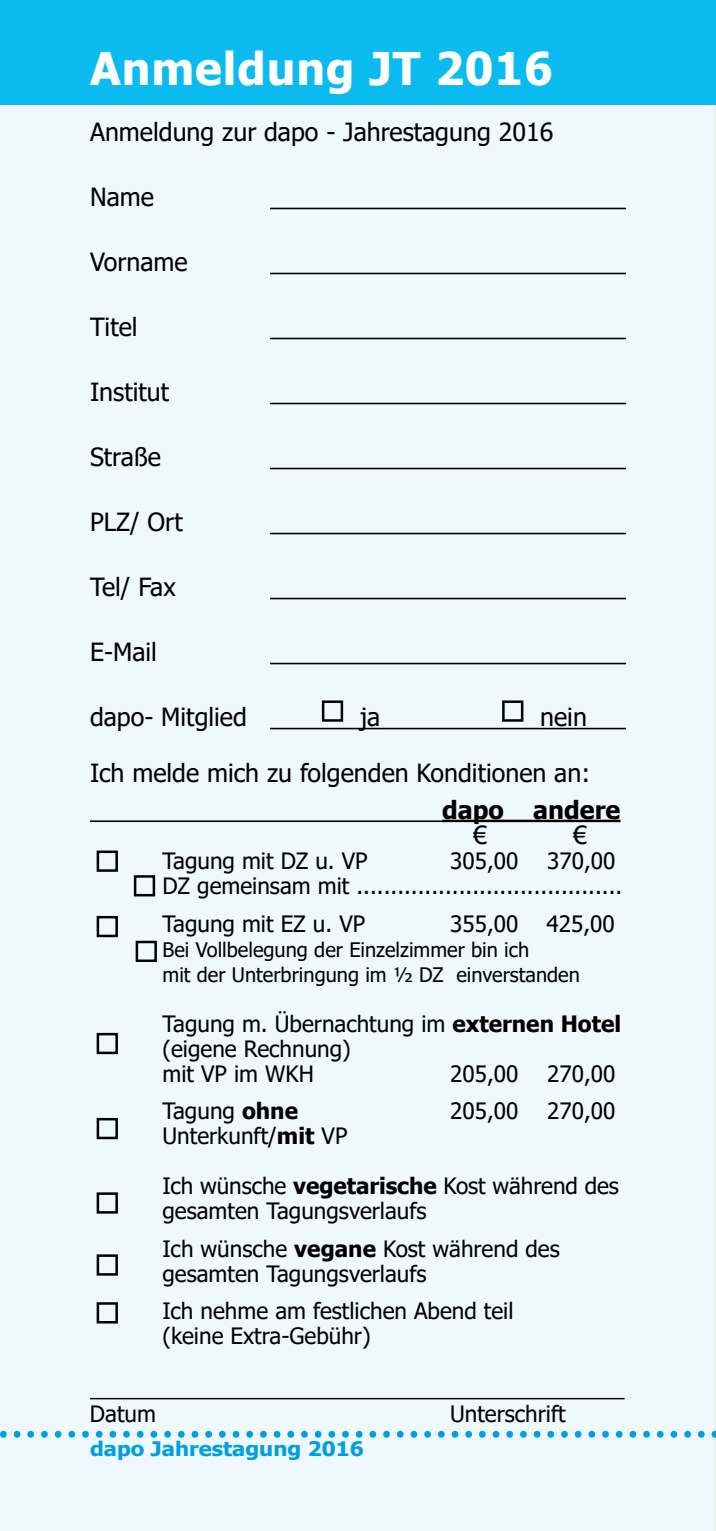
<style>
.page{position:relative;width:716px;height:1531px;background:#fff}
.page>*{position:absolute;margin:0;border:0;box-sizing:border-box;transform-origin:0 0}
.t1{font:60px "Minion Pro";color:#009fe3}
.t2{font:700 45px "Tahoma";letter-spacing:.02em;color:#fff}
.t3{font:25px "Tahoma";color:#000}
.t4{font:700 25px "Tahoma";color:#000}
.t5{font:22.5px/25px "Tahoma";color:#000}
.t6{font:20px/25px "Tahoma";color:#000}
.t7{font:700 20px "Tahoma";color:#009fe3;scale:1.1 1}
.s1{font-weight:700}
</style>
<div class="page">
<div style="left:0;top:105px;width:716px;height:1426px;background:#eef8fd"></div>
<div style="left:0;top:0;width:716px;height:105px;background:#0bbbef"></div>
<hr style="left:270px;top:208px;width:356px;height:1px;background:#000">
<hr style="left:270px;top:273px;width:356px;height:1px;background:#000">
<hr style="left:270px;top:338px;width:356px;height:1px;background:#000">
<hr style="left:270px;top:403px;width:356px;height:1px;background:#000">
<hr style="left:270px;top:468px;width:356px;height:1px;background:#000">
<hr style="left:270px;top:533px;width:356px;height:1px;background:#000">
<hr style="left:270px;top:598px;width:356px;height:1px;background:#000">
<hr style="left:270px;top:663px;width:356px;height:1px;background:#000">
<hr style="left:270px;top:728px;width:356px;height:1px;background:#000">
<div style="left:322px;top:700px;width:21px;height:22px;border:2px solid #000"></div>
<div style="left:502px;top:700px;width:21px;height:22px;border:2px solid #000"></div>
<hr style="left:90px;top:820px;width:352px;height:2px;background:#000">
<hr style="left:442px;top:820px;width:178px;height:2px;background:#000">
<hr style="left:90px;top:1398px;width:534px;height:1px;background:#000">
<div style="left:97px;top:850px;width:21px;height:22px;border:2px solid #000"></div>
<div style="left:97px;top:1254px;width:21px;height:21px;border:2px solid #000"></div>
<div style="left:97px;top:1192px;width:21px;height:21px;border:2px solid #000"></div>
<div style="left:97px;top:1118px;width:21px;height:21px;border:2px solid #000"></div>
<div style="left:97px;top:1033px;width:21px;height:21px;border:2px solid #000"></div>
<div style="left:136px;top:941px;width:21px;height:21px;border:2px solid #000"></div>
<div style="left:97px;top:916px;width:21px;height:21px;border:2px solid #000"></div>
<div style="left:134px;top:875px;width:21px;height:21px;border:2px solid #000"></div>
<div style="left:97px;top:1302px;width:21px;height:21px;border:2px solid #000"></div>
<h2 class="t2" style="left:90px;top:37px;width:464px">Anmeldung JT 2016</h2>
<p class="t3" style="left:90px;top:116px;width:465px">Anmeldung zur dapo - Jahrestagung 2016</p>
<p class="t3" style="left:90px;top:181px;width:65px">Name</p>
<p class="t3" style="left:90px;top:246px;width:99px">Vorname</p>
<p class="t3" style="left:90px;top:311px;width:49px">Titel</p>
<p class="t3" style="left:90px;top:376px;width:81px">Institut</p>
<p class="t3" style="left:90px;top:441px;width:72px">Straße</p>
<p class="t3" style="left:90px;top:506px;width:94px">PLZ/ Ort</p>
<p class="t3" style="left:90px;top:571px;width:87px">Tel/ Fax</p>
<p class="t3" style="left:90px;top:636px;width:68px">E-Mail</p>
<p class="t3" style="left:90px;top:701px;width:158px">dapo- Mitglied</p>
<p class="t3" style="left:360px;top:701px;width:22px">ja</p>
<p class="t3" style="left:540px;top:701px;width:48px">nein</p>
<p class="t3" style="left:90px;top:756px;width:502px">Ich melde mich zu folgenden Konditionen an:</p>
<p class="t4" style="left:442px;top:792px;width:180px">dapo andere</p>
<p class="t3" style="left:473px;top:818px;width:15px">€</p>
<p class="t3" style="left:573px;top:818px;width:15px">€</p>
<p class="t5" style="left:162px;top:850px;width:207px">Tagung mit DZ u. VP</p>
<p class="t5" style="left:450px;top:850px;width:70px">305,00</p>
<p class="t5" style="left:162px;top:850px;width:461px;text-indent:385px">370,00<br>DZ gemeinsam mit .......................................</p>
<p class="t5" style="left:162px;top:912px;width:204px">Tagung mit EZ u. VP</p>
<p class="t5" style="left:450px;top:912px;width:70px">355,00</p>
<p class="t5" style="left:546px;top:912px;width:70px">425,00</p>
<p class="t6" style="left:162px;top:938px;width:419px">Bei Vollbelegung der Einzelzimmer bin ich<br>mit der Unterbringung im ½ DZ einverstanden</p>
<p class="t5" style="left:162px;top:1012px;width:460px">Tagung m. Übernachtung im <span class="s1">externen Hotel </span>(eigene Rechnung)<br>mit VP im WKH</p>
<p class="t5" style="left:450px;top:1062px;width:70px">205,00</p>
<p class="t5" style="left:547px;top:1062px;width:70px">270,00</p>
<p class="t5" style="left:162px;top:1100px;width:137px">Tagung <span class="s1">ohne</span></p>
<p class="t5" style="left:450px;top:1100px;width:70px">205,00</p>
<p class="t5" style="left:547px;top:1100px;width:70px">270,00</p>
<p class="t5" style="left:162px;top:1125px;width:186px">Unterkunft/<span class="s1">mit</span> VP</p>
<p class="t5" style="left:162px;top:1175px;width:458px">Ich wünsche <span class="s1">vegetarische</span> Kost während des gesamten Tagungsverlaufs</p>
<p class="t5" style="left:162px;top:1237px;width:399px">Ich wünsche <span class="s1">vegane</span> Kost während des gesamten Tagungsverlaufs</p>
<p class="t5" style="left:162px;top:1300px;width:353px">Ich nehme am festlichen Abend teil (keine Extra-Gebühr)</p>
<p class="t5" style="left:90px;top:1402px;width:68px">Datum</p>
<p class="t5" style="left:450px;top:1402px;width:117px">Unterschrift</p>
<h1 class="t1" style="left:-3px;top:1377px;width:727px">.....................................................</h1>
<p class="t7" style="left:90px;top:1435px;width:250px">dapo Jahrestagung 2016</p>
</div>
